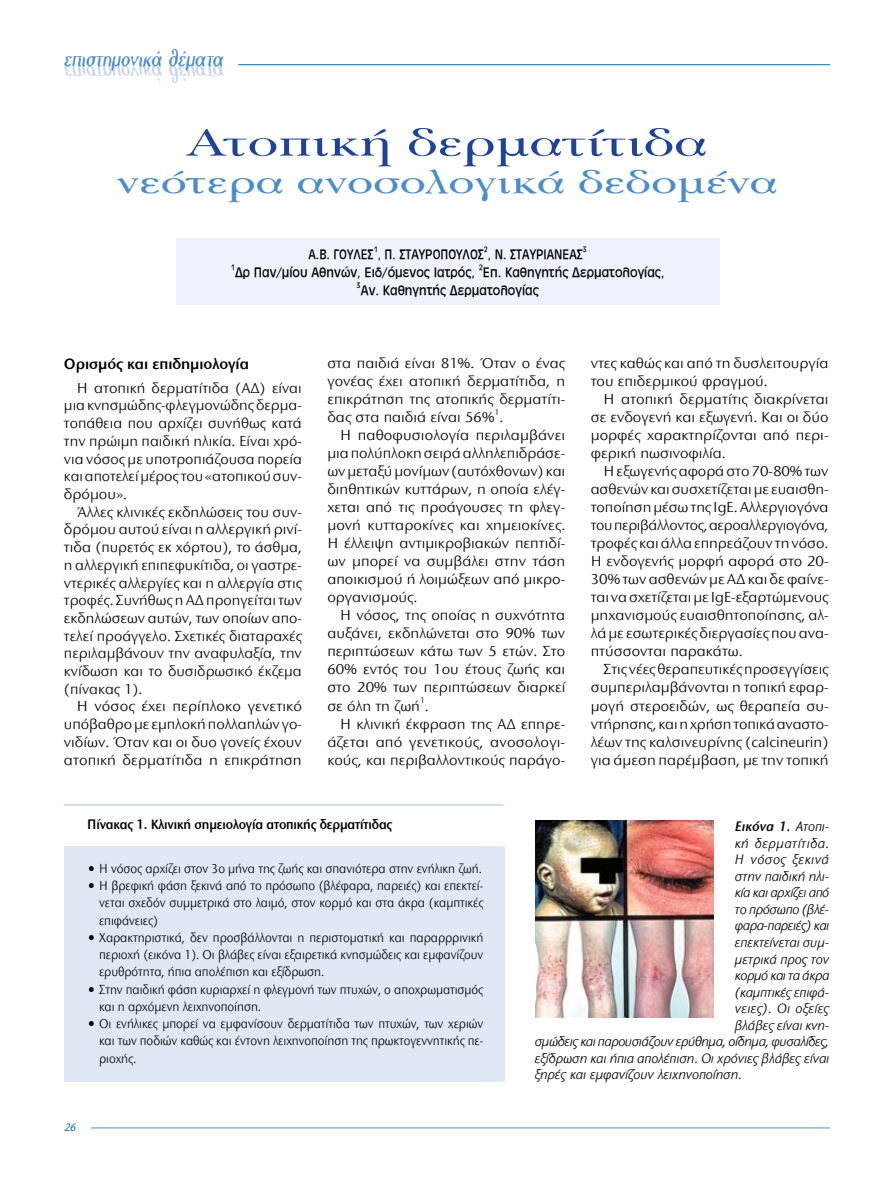
<style>
.page{position:relative;width:893px;height:1191px;background:#fff}
.page>*{position:absolute;margin:0;border:0;box-sizing:border-box;transform-origin:0 0}
.t1{font:39px "UB Baskerville";letter-spacing:-.01em;color:#1e4497;scale:1.45 1}
.t2{font:33px "UB Baskerville";letter-spacing:-.01em;color:#4d8cca;scale:1.45 1}
.t3{font:600 15.75px "Stone Sans ITC Hel";letter-spacing:-.005em;color:#000}
.t4{font:15px/18px "Stone Sans ITC Hel";color:#000;text-align:justify}
.t5{font:italic 14.25px "Stone Sans ITC Hel";color:#000}
.t6{font:14.25px "UB Antique Olive";color:#000;scale:.95 1}
.t7{font:italic 14.25px "Stone Sans ITC Hel";letter-spacing:-.025em;color:#000}
.t8{font:600 14.25px "Stone Sans ITC Hel";letter-spacing:-.01em;color:#000;scale:.9 1}
.t9{font:14.25px "UB Antique Olive";color:#000;scale:.9 1}
.t10{font:italic 14.25px "Stone Sans ITC Hel";letter-spacing:-.02em;color:#000}
.t11{font:italic 14.25px "Stone Sans ITC Hel";letter-spacing:.02em;color:#000}
.t12{font:italic 600 14.25px "Stone Sans ITC Hel";color:#000}
.t13{font:italic 14.25px "Stone Sans ITC Hel";letter-spacing:.035em;color:#000}
.t14{font:italic 14.25px "Stone Sans ITC Hel";letter-spacing:.04em;color:#000}
.t15{font:13.5px/17.2px "Stone Sans ITC Hel";letter-spacing:-.005em;color:#000;text-align:justify;scale:.9 1}
.t16{font:italic 500 11.25px "Stone Sans ITC Hel";color:#0570b0;scale:.95 1}
.t17{font:8.7px "Stone Sans ITC Hel";color:#000}
.t18{font:8.25px "UB Antique Olive";color:#000;scale:.9 1}
.t19{font:8.25px "UB Antique Olive";color:#000;scale:.95 1}
.s1{font-family:"UB Antique Olive"}
.s2{font-weight:400}
</style>
<div class="page">
<hr style="left:91px;top:1127px;width:739px;height:1px;background:#4d8cca">
<hr style="left:238px;top:64px;width:592px;height:1px;background:#0570b0">
<div style="left:176px;top:238px;width:543px;height:67px;background:#eef2fa"></div>
<div style="left:64px;top:846px;width:441px;height:235px;background:#e0e7f5"></div>
<hr style="left:64px;top:804px;width:439px;height:1px;background:#c7d5ee">
<img style="left:536px;top:820px;width:178px;height:198px">
<h1 class="t1" style="left:187px;top:123px;width:361px">Ατοπική δερματίτιδα</h1>
<h2 class="t2" style="left:117px;top:165px;width:458px">νεότερα ανοσολογικά δεδομένα</h2>
<p class="t18" style="left:374px;top:245px;width:6px">1</p>
<p class="t18" style="left:484px;top:245px;width:6px">2</p>
<p class="t18" style="left:583px;top:245px;width:6px">3</p>
<p class="t9" style="left:308px;top:247px;width:306px">Α.Β. ΓΟΥΛΕΣ , Π. ΣΤΑΥΡΟΠΟΥΛΟΣ , Ν. ΣΤΑΥΡΙΑΝΕΑΣ</p>
<p class="t19" style="left:231px;top:263px;width:6px">1</p>
<p class="t6" style="left:235px;top:265px;width:254px">Δρ Παν/μίου Αθηνών, Ειδ/όμενος Ιατρός,</p>
<p class="t19" style="left:479px;top:263px;width:6px">2</p>
<p class="t6" style="left:483px;top:265px;width:193px">Επ. Καθηγητής Δερματολογίας,</p>
<p class="t19" style="left:357px;top:281px;width:6px">3</p>
<p class="t6" style="left:361px;top:283px;width:189px">Αν. Καθηγητής Δερματολογίας</p>
<p class="t3" style="left:64px;top:355px;width:187px">Ορισμός και επιδημιολογία</p>
<p class="t4" style="left:64px;top:379px;width:239px;text-indent:13px">Η ατοπική δερματίτιδα (ΑΔ) είναι μια κνησμώδης-φλεγμονώδης δερμα&shy;τοπάθεια που αρχίζει συνήθως κατά την πρώιμη παιδική ηλικία. Eίναι xρό&shy;νια νόσος με υποτροπιάζουσα πορεία και αποτελεί μέρος του «ατο- πικού συν&shy;δρόμου».</p>
<p class="t4" style="left:64px;top:503px;width:239px;text-indent:13px">Άλλες κλινικές εκδηλώσεις του συν&shy;δρόμου αυτού είναι η αλλεργική ρινί&shy;τιδα (πυρετός εκ χόρτου), το άσθμα, η αλλεργική επιπεφυκίτιδα, οι γαστρε&shy;ντερικές αλλεργίες και η αλλεργία στις τροφές. Συνήθως η ΑΔ προηγείται των εκδηλώσεων αυτών, των οποίων απο&shy;τελεί προάγγελο. Σχετικές διαταρα-χές περιλαμβάνουν την αναφυλαξία, την κνίδωση και το δυσιδρωσικό έκζε-μα (πίνακας 1).</p>
<p class="t4" style="left:64px;top:698px;width:239px;text-indent:13px">Η νόσος έχει περίπλοκο γενετικό υπόβαθρο με εμπλοκή πολλαπλών γο&shy;νιδίων. Όταν και οι δυο γονείς έχουν ατοπική δερματίτιδα η επικράτηση</p>
<p class="t4" style="left:327px;top:354px;width:239px">στα παιδιά είναι 81%. Όταν ο ένας γονέας έχει ατοπική δερματίτιδα, η επικράτηση της ατοπικής δερματίτι&shy;δας στα παιδιά είναι 56% .</p>
<p class="t17" style="left:494px;top:407px;width:6px">1</p>
<p class="t4" style="left:327px;top:426px;width:239px;text-indent:13px">Η παθοφυσιολογία περιλαμβάνει μια πολύπλοκη σειρά αλληλεπιδράσε&shy;ων μεταξύ μονίμων (αυτόχθονων) και διηθητικών κυττάρων, η οποία ελέγ&shy;χεται από τις προάγουσες τη φλεγ&shy;μονή κυτταροκίνες και χημειοκίνες.<br>Η έλλειψη αντιμικροβιακών πεπτιδί&shy;ων μπορεί να συμβάλει στην τάση αποικισμού ή λοιμώξεων από μικρο&shy;οργανισμούς.</p>
<p class="t4" style="left:327px;top:607px;width:239px;text-indent:13px">Η νόσος, της οποίας η συχνότητα αυξάνει, εκδηλώνεται στο 90% των περιπτώσεων κάτω των 5 ετών. Στο 60% εντός του 1ου έτους ζωής και στο 20% των περιπτώσεων διαρκεί σε όλη τη ζωή .</p>
<p class="t17" style="left:420px;top:695px;width:6px">1</p>
<p class="t4" style="left:327px;top:715px;width:239px;text-indent:13px">Η κλινική έκφραση της ΑΔ επηρε&shy;άζεται από γενετικούς, ανοσολογι&shy;κούς, και περιβαλλοντικούς παράγο-</p>
<p class="t4" style="left:591px;top:354px;width:239px">ντες καθώς και από τη δυσλειτουργία του επιδερμικού φραγμού.</p>
<p class="t4" style="left:591px;top:390px;width:239px;text-indent:13px">Η ατοπική δερματίτις διακρίνεται σε ενδογενή και εξωγενή. Και οι δύο μορφές χαρακτηρίζονται από περι&shy;φερική ηωσινοφιλία.</p>
<p class="t4" style="left:591px;top:462px;width:239px;text-indent:13px">Η εξωγενής αφορά στο 70-80% των ασθενών και συσχετίζεται με ευαισθη&shy;τοποίηση μέσω της IgE. Aλλεργιογό-να του περιβάλλοντος, αεροαλλεργιογόνα, τροφές και άλλα επηρεάζουν τη νόσο.<br>Η ενδογενής μορφή αφορά στο 20- 30% των ασθενών με ΑΔ και δε φαίνε&shy;ται να σχετίζεται με IgE-εξαρτώ- μενους μηχανισμούς ευαισθητο-ποίησης, αλ&shy;λά με εσωτερικές διεργασίες που ανα&shy;πτύσσονται παρακάτω.</p>
<p class="t4" style="left:591px;top:661px;width:239px;text-indent:13px">Στις νέες θεραπευτικές προσεγγί-σεις συμπεριλαμβάνονται η τοπική εφαρ&shy;μογή στεροειδών, ως θεραπεία συ&shy;ντήρησης, και η χρήση τοπικά αναστο&shy;λέων της καλσινευρίνης (calcineurin) για άμεση παρέμβαση, με την τοπική</p>
<p class="t8" style="left:87px;top:817px;width:341px">Πίνακας 1. Κλινική σημειολογία ατοπικής δερματίτιδας</p>
<p class="t15" style="left:87px;top:860px;width:440px"><span class="s1">•</span> Η νόσος αρχίζει στον 3ο μήνα της ζωής και σπανιότερα στην ενήλικη ζωή.</p>
<p class="t15" style="left:99px;top:877px;width:428px;text-indent:-12px"><span class="s1">•</span> Η βρεφική φάση ξεκινά από το πρόσωπο (βλέφαρα, παρειές) και επεκτεί&shy;νεται σχεδόν συμμετρικά στο λαιμό, στον κορμό και στα άκρα (καμπτικές επιφάνειες)</p>
<p class="t15" style="left:99px;top:929px;width:429px;text-indent:-12px"><span class="s1">•</span> Xαρακτηριστικά, δεν προσβάλλονται η περιστοματική και παραρρρινική περιοχή (εικόνα 1). Οι βλάβες είναι εξαιρετικά κνησμώδεις και εμφανίζουν ερυθρότητα, ήπια απολέπιση και εξίδρωση.</p>
<p class="t15" style="left:99px;top:981px;width:428px;text-indent:-12px"><span class="s1">•</span> Στην παιδική φάση κυριαρχεί η φλεγμονή των πτυχών, ο αποχρωματισμός και η αρχόμενη λειχηνοποίηση.</p>
<p class="t15" style="left:99px;top:1015px;width:428px;text-indent:-12px"><span class="s1">•</span> Οι ενήλικες μπορεί να εμφανίσουν δερματίτιδα των πτυχών, των χεριών και των ποδιών καθώς και έντονη λειχηνοποίηση της πρωκτογεννητικής πε&shy;ριοχής.</p>
<p class="t16" style="left:64px;top:1121px;width:16px">26</p>
<p class="t12" style="left:735px;top:819px;width:96px">Εικόνα 1. <span class="s2">Ατοπι-</span></p>
<p class="t13" style="left:735px;top:835px;width:96px">κή δερματίτιδα.</p>
<p class="t14" style="left:735px;top:852px;width:96px">Η νόσος ξεκινά</p>
<p class="t5" style="left:735px;top:868px;width:96px">στην παιδική ηλι-</p>
<p class="t10" style="left:735px;top:885px;width:96px">κία και αρχίζει από</p>
<p class="t5" style="left:735px;top:901px;width:96px">το πρόσωπο (βλέ-</p>
<p class="t7" style="left:735px;top:918px;width:96px">φαρα-παρειές) και</p>
<p class="t5" style="left:735px;top:934px;width:96px">επεκτείνεται συμ-</p>
<p class="t5" style="left:735px;top:951px;width:96px">μετρικά προς τον</p>
<p class="t7" style="left:735px;top:967px;width:96px">κορμό και τα άκρα</p>
<p class="t5" style="left:735px;top:984px;width:96px">(καμπτικές επιφά-</p>
<p class="t11" style="left:735px;top:1000px;width:96px">νειες). Οι οξείες</p>
<p class="t5" style="left:735px;top:1017px;width:96px">βλάβες είναι κνη-</p>
<p class="t7" style="left:535px;top:1033px;width:296px">σμώδεις και παρουσιάζουν ερύθημα, οίδημα, φυσαλίδες,</p>
<p class="t5" style="left:535px;top:1050px;width:296px">εξίδρωση και ήπια απολέπιση. Οι χρόνιες βλάβες είναι</p>
<p class="t5" style="left:535px;top:1066px;width:209px">ξηρές και εμφανίζουν λειχηνοποίηση.</p>
</div>
